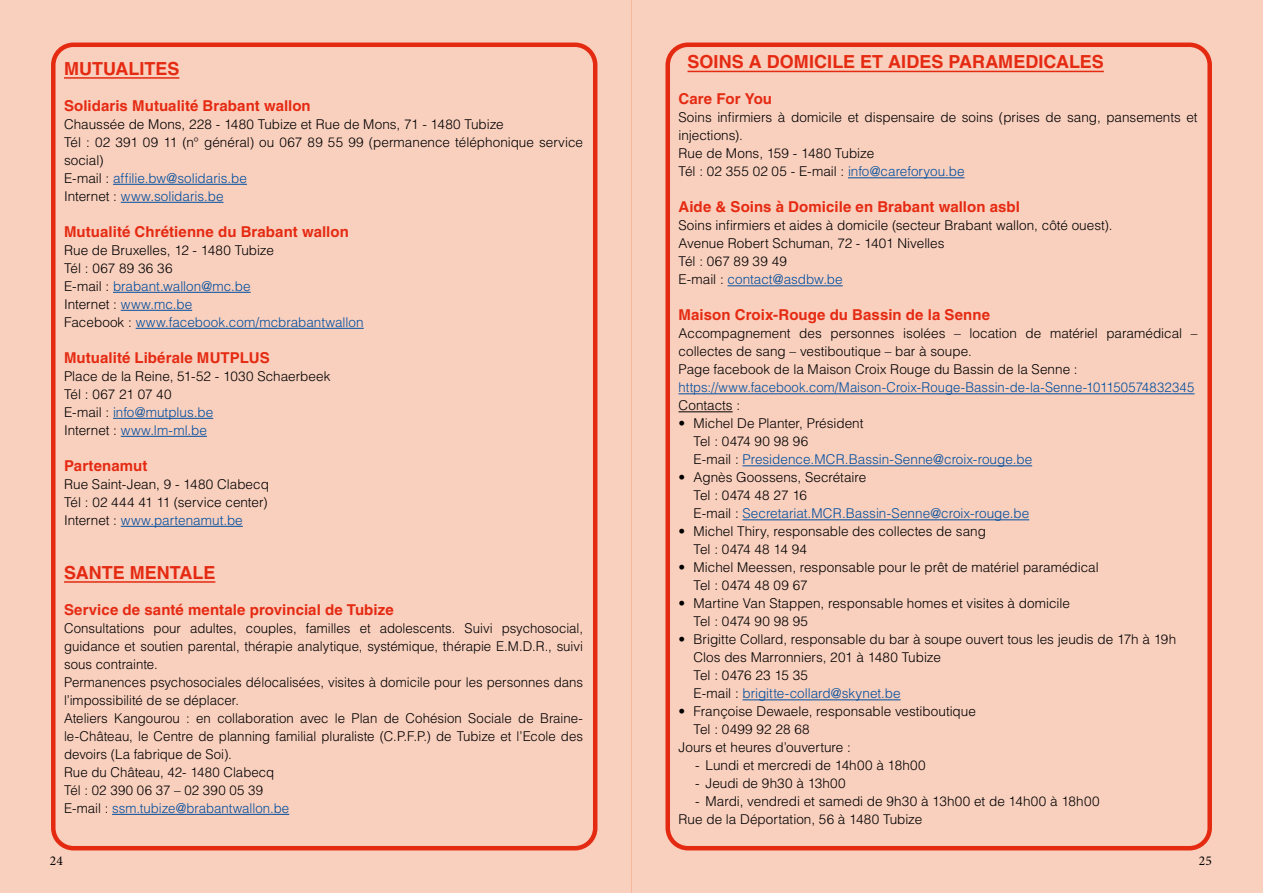
<style>
.page{position:relative;width:1263px;height:893px;background:#fff}
.page>*{position:absolute;margin:0;border:0;box-sizing:border-box;transform-origin:0 0}
.t1{font:700 18px "Helvetica LT Std";color:#e52a12}
.t2{font:700 15px "Helvetica LT Std";letter-spacing:.005em;color:#e52a12}
.t3{font:300 13.5px/18px "Helvetica LT Std";color:#000}
.t4{font:300 13.5px "Helvetica LT Std";letter-spacing:.005em;color:#004f9f}
.t5{font:13.5px "Minion Pro";color:#000}
.s1{color:#004f9f}
</style>
<div class="page">
<div style="left:631px;top:0;width:632px;height:893px;background:#f9cfbe"></div>
<div style="left:0;top:0;width:631px;height:893px;background:#f9cfbe"></div>
<hr style="left:64px;top:77px;width:115px;height:2px;background:#e52a12">
<hr style="left:113px;top:184px;width:134px;height:1px;background:#004f9f">
<hr style="left:121px;top:202px;width:103px;height:1px;background:#004f9f">
<hr style="left:113px;top:292px;width:138px;height:1px;background:#004f9f">
<hr style="left:121px;top:310px;width:71px;height:1px;background:#004f9f">
<hr style="left:136px;top:328px;width:228px;height:1px;background:#004f9f">
<hr style="left:113px;top:418px;width:100px;height:1px;background:#004f9f">
<hr style="left:121px;top:436px;width:86px;height:1px;background:#004f9f">
<hr style="left:121px;top:526px;width:122px;height:1px;background:#004f9f">
<hr style="left:64px;top:581px;width:151px;height:2px;background:#e52a12">
<hr style="left:112px;top:814px;width:177px;height:1px;background:#004f9f">
<div style="left:51px;top:43px;width:546px;height:807px;border:4px solid #e52a12;border-radius:20px"></div>
<hr style="left:687px;top:71px;width:417px;height:1px;background:#e52a12">
<hr style="left:848px;top:177px;width:116px;height:1px;background:#004f9f">
<hr style="left:727px;top:285px;width:116px;height:1px;background:#004f9f">
<hr style="left:678px;top:393px;width:516px;height:1px;background:#004f9f">
<hr style="left:678px;top:411px;width:55px;height:1px;background:#000">
<hr style="left:742px;top:465px;width:290px;height:1px;background:#004f9f">
<hr style="left:742px;top:519px;width:287px;height:1px;background:#004f9f">
<hr style="left:742px;top:699px;width:159px;height:1px;background:#004f9f">
<div style="left:665px;top:43px;width:547px;height:807px;border:4px solid #e52a12;border-radius:20px"></div>
<h1 class="t1" style="left:64px;top:58px;width:117px">MUTUALITES</h1>
<p class="t2" style="left:64px;top:96px;width:248px">Solidaris Mutualité Brabant wallon</p>
<p class="t3" style="left:64px;top:115px;width:520px">Chaussée de Mons, 228 - 1480 Tubize et Rue de Mons, 71 - 1480 Tubize<br>Tél : 02 391 09 11 (n° général) ou 067 89 55 99 (permanence téléphonique service social)<br>E-mail : <span class="s1">affilie.bw@solidaris.be<br></span>Internet : <span class="s1">www.solidaris.be</span></p>
<p class="t2" style="left:64px;top:222px;width:286px">Mutualité Chrétienne du Brabant wallon</p>
<p class="t3" style="left:64px;top:241px;width:301px">Rue de Bruxelles, 12 - 1480 Tubize<br>Tél : 067 89 36 36<br>E-mail : <span class="s1">brabant.wallon@mc.be<br></span>Internet : <span class="s1">www.mc.be<br></span>Facebook : <span class="s1">www.facebook.com/mcbrabantwallon</span></p>
<p class="t2" style="left:64px;top:348px;width:207px">Mutualité Libérale MUTPLUS</p>
<p class="t3" style="left:64px;top:367px;width:268px">Place de la Reine, 51-52 - 1030 Schaerbeek<br>Tél : 067 21 07 40<br>E-mail : <span class="s1">info@mutplus.be<br></span>Internet : <span class="s1">www.lm-ml.be</span></p>
<p class="t2" style="left:64px;top:456px;width:85px">Partenamut</p>
<p class="t3" style="left:64px;top:475px;width:206px;text-align:justify">Rue Saint-Jean, 9 - 1480 Clabecq Tél : 02 444 41 11 (service center)<br>Internet : <span class="s1">www.partenamut.be</span></p>
<h1 class="t1" style="left:64px;top:562px;width:153px">SANTE MENTALE</h1>
<p class="t2" style="left:64px;top:600px;width:331px">Service de santé mentale provincial de Tubize</p>
<p class="t3" style="left:64px;top:619px;width:521px">Consultations pour adultes, couples, familles et adolescents. Suivi psychosocial, guidance et soutien parental, thérapie analytique, systémique, thérapie E.M.D.R., suivi sous contrainte.<br>Permanences psychosociales délocalisées, visites à domicile pour les personnes dans l’impossibilité de se déplacer.<br>Ateliers Kangourou : en collaboration avec le Plan de Cohésion Sociale de Braine&shy;le-Château, le Centre de planning familial pluraliste (C.P.F.P.) de Tubize et l’Ecole des devoirs (La fabrique de Soi).<br>Rue du Château, 42- 1480 Clabecq<br>Tél : 02 390 06 37 – 02 390 05 39<br>E-mail : <span class="s1">ssm.tubize@brabantwallon.be</span></p>
<h1 class="t1" style="left:687px;top:51px;width:418px">SOINS A DOMICILE ET AIDES PARAMEDICALES</h1>
<p class="t2" style="left:678px;top:90px;width:95px">Care For You</p>
<p class="t3" style="left:678px;top:109px;width:521px">Soins infirmiers à domicile et dispensaire de soins (prises de sang, pansements et injections).<br>Rue de Mons, 159 - 1480 Tubize<br>Tél : 02 355 02 05 - E-mail : <span class="s1">info@careforyou.be</span></p>
<p class="t2" style="left:678px;top:198px;width:343px">Aide &amp; Soins à Domicile en Brabant wallon asbl</p>
<p class="t3" style="left:678px;top:217px;width:435px">Soins infirmiers et aides à domicile (secteur Brabant wallon, côté ouest).<br>Avenue Robert Schuman, 72 - 1401 Nivelles<br>Tél : 067 89 39 49<br>E-mail : <span class="s1">contact@asdbw.be</span></p>
<p class="t2" style="left:678px;top:306px;width:313px">Maison Croix-Rouge du Bassin de la Senne</p>
<p class="t3" style="left:678px;top:325px;width:521px">Accompagnement des personnes isolées – location de matériel paramédical – collectes de sang – vestiboutique – bar à soupe.<br>Page facebook de la Maison Croix Rouge du Bassin de la Senne :</p>
<p class="t4" style="left:678px;top:379px;width:518px">https://www.facebook.com/Maison-Croix-Rouge-Bassin-de-la-Senne-101150574832345</p>
<p class="t3" style="left:678px;top:397px;width:63px">Contacts :</p>
<p class="t3" style="left:693px;top:415px;width:340px;text-indent:-15px">• Michel De Planter, Président<br>Tel : 0474 90 98 96<br>E-mail : <span class="s1">Presidence.MCR.Bassin-Senne@croix-rouge.be</span></p>
<p class="t3" style="left:693px;top:469px;width:337px;text-indent:-15px">• Agnès Goossens, Secrétaire<br>Tel : 0474 48 27 16<br>E-mail : <span class="s1">Secretariat.MCR.Bassin-Senne@croix-rouge.be</span></p>
<p class="t3" style="left:693px;top:522px;width:294px;text-indent:-15px">• Michel Thiry, responsable des collectes de sang<br>Tel : 0474 48 14 94</p>
<p class="t3" style="left:693px;top:558px;width:407px;text-indent:-15px">• Michel Meessen, responsable pour le prêt de matériel paramédical<br>Tel : 0474 48 09 67</p>
<p class="t3" style="left:693px;top:594px;width:378px;text-indent:-15px">• Martine Van Stappen, responsable homes et visites à domicile<br>Tel : 0474 90 98 95</p>
<p class="t3" style="left:693px;top:630px;width:484px;text-indent:-15px">• Brigitte Collard, responsable du bar à soupe ouvert tous les jeudis de 17h à 19h Clos des Marronniers, 201 à 1480 Tubize<br>Tel : 0476 23 15 35<br>E-mail : <span class="s1">brigitte-collard@skynet.be</span></p>
<p class="t3" style="left:678px;top:702px;width:299px">• Françoise Dewaele, responsable vestiboutique</p>
<p class="t3" style="left:693px;top:720px;width:118px">Tel : 0499 92 28 68</p>
<p class="t3" style="left:678px;top:738px;width:174px">Jours et heures d’ouverture :</p>
<p class="t3" style="left:695px;top:756px;width:232px">- Lundi et mercredi de 14h00 à 18h00</p>
<p class="t3" style="left:695px;top:774px;width:152px">- Jeudi de 9h30 à 13h00</p>
<p class="t3" style="left:678px;top:792px;width:423px;text-indent:16px">- Mardi, vendredi et samedi de 9h30 à 13h00 et de 14h00 à 18h00<br>Rue de la Déportation, 56 à 1480 Tubize</p>
<p class="t5" style="left:50px;top:851px;width:14px">24</p>
<p class="t5" style="left:1199px;top:851px;width:14px">25</p>
</div>
